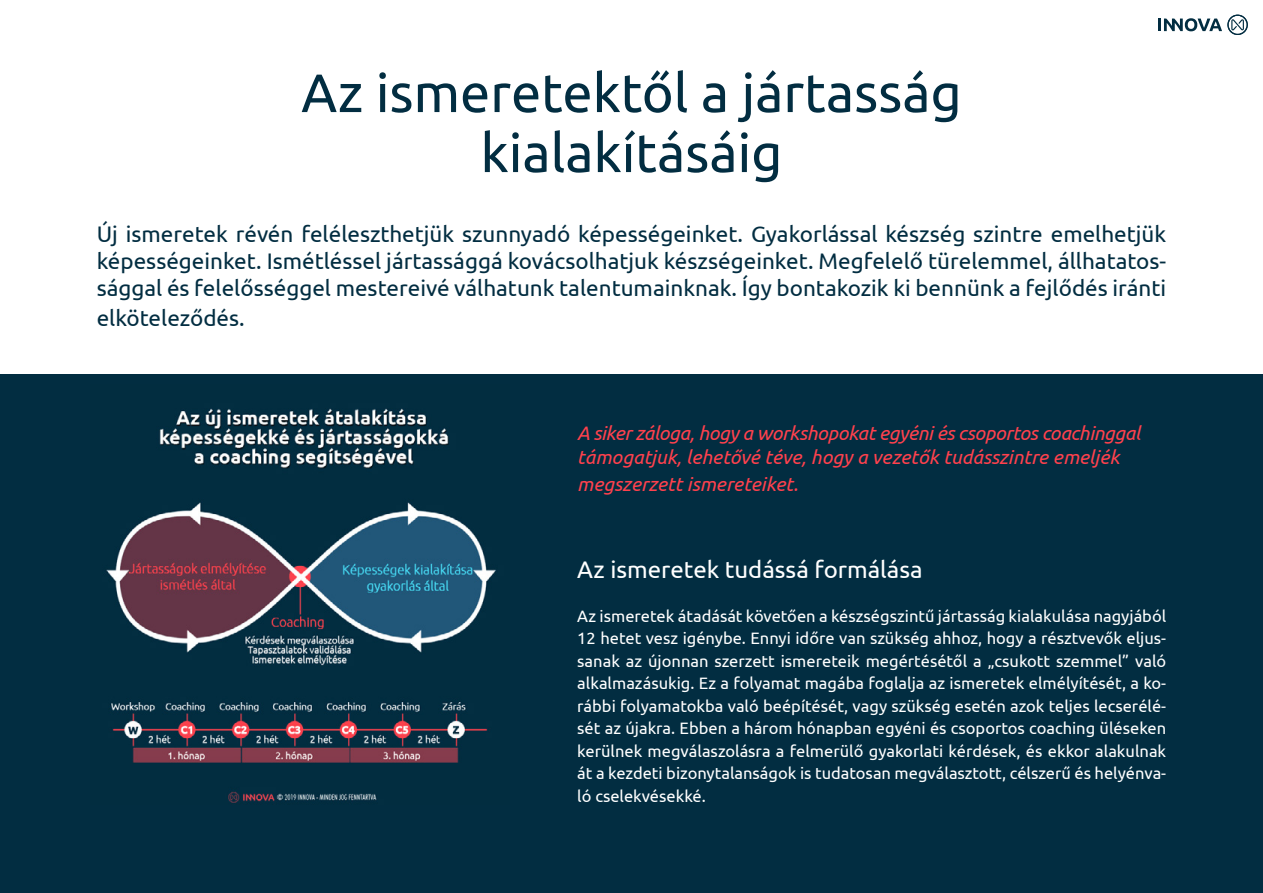
<style>
.page{position:relative;width:1263px;height:893px;background:#fff}
.page>*{position:absolute;margin:0;border:0;box-sizing:border-box;transform-origin:0 0}
.t1{font:54px/60px "Ubuntu";color:#022d41;text-align:center}
.t2{font:24px "Ubuntu";color:#fff}
.t3{font:22.5px/27px "Ubuntu";color:#022d41;text-align:justify}
.t4{font:italic 19.5px/24px "Ubuntu";letter-spacing:-.005em;color:#ff414d}
.t5{font:16.5px/22.5px "Ubuntu";color:#fff;text-align:justify}
</style>
<div class="page">
<div style="left:0;top:374px;width:1263px;height:519px;background:#022d41"></div>
<img style="left:106px;top:408px;width:390px;height:395px">
<svg style="left:1158px;top:15px;width:90px;height:20px"></svg>
<h1 class="t1" style="left:301px;top:61px;width:662px">Az ismeretektől a jártasság kialakításáig</h1>
<p class="t3" style="left:97px;top:219px;width:1071px">Új ismeretek révén feléleszthetjük szunnyadó képességeinket. Gyakorlással készség szintre emelhetjük képességeinket. Ismétléssel jártassággá kovácsolhatjuk készségeinket. Megfelelő türelemmel, állhatatos&shy;sággal és felelősséggel mestereivé válhatunk talentumainknak. Így bontakozik ki bennünk a fejlődés iránti</p>
<h3 class="t3" style="left:97px;top:304px;width:150px">elköteleződés.</h3>
<p class="t4" style="left:577px;top:421px;width:565px">A siker záloga, hogy a workshopokat egyéni és csoportos coachinggal támogatjuk, lehetővé téve, hogy a vezetők tudásszintre emeljék</p>
<p class="t4" style="left:577px;top:472px;width:222px">megszerzett ismereteiket.</p>
<h2 class="t2" style="left:577px;top:555px;width:347px">Az ismeretek tudássá formálása</h2>
<p class="t5" style="left:577px;top:604px;width:590px">Az ismeretek átadását követően a készségszintű jártasság kialakulása nagyjából 12 hetet vesz igénybe. Ennyi időre van szükség ahhoz, hogy a résztvevők eljus&shy;sanak az újonnan szerzett ismereteik megértésétől a „csukott szemmel” való alkalmazásukig. Ez a folyamat magába foglalja az ismeretek elmélyítését, a ko&shy;rábbi folyamatokba való beépítését, vagy szükség esetén azok teljes lecserélé&shy;sét az újakra. Ebben a három hónapban egyéni és csoportos coaching üléseken kerülnek megválaszolásra a felmerülő gyakorlati kérdések, és ekkor alakulnak át a kezdeti bizonytalanságok is tudatosan megválasztott, célszerű és helyénva&shy;ló cselekvésekké.</p>
</div>
